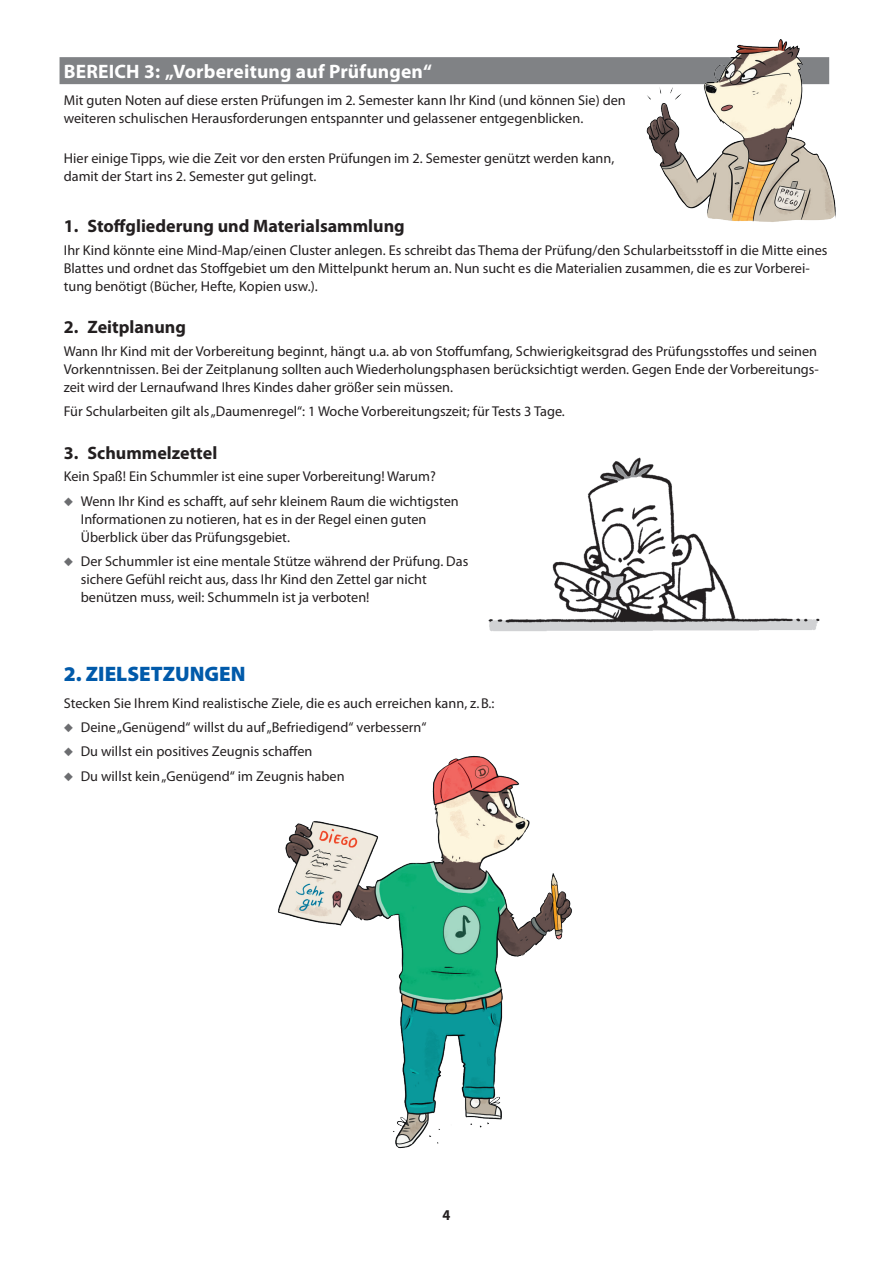
<style>
.page{position:relative;width:893px;height:1263px;background:#fff}
.page>*{position:absolute;margin:0;border:0;box-sizing:border-box;transform-origin:0 0}
.t1{font:900 21px "Myriad Pro";color:#015aaa}
.t2{font:700 19.5px "Myriad Pro";letter-spacing:.01em;color:#fff}
.t3{font:700 18px "Myriad Pro";color:#231f20}
.t4{font:700 15px "Myriad Pro";color:#231f20;scale:.95 1}
.t5{font:14.25px/18px "Myriad Pro";color:#231f20}
.s1{color:#6c6d70}
</style>
<div class="page">
<div style="left:60px;top:57px;width:769px;height:27px;background:#808285"></div>
<img style="left:642px;top:39px;width:194px;height:183px">
<img style="left:278px;top:756px;width:294px;height:393px">
<img style="left:488px;top:457px;width:332px;height:174px">
<h2 class="t2" style="left:64px;top:61px;width:370px">BEREICH 3: „Vorbereitung auf Prüfungen“</h2>
<p class="t5" style="left:64px;top:91px;width:564px">Mit guten Noten auf diese ersten Prüfungen im 2. Semester kann Ihr Kind (und können Sie) den weiteren schulischen Herausforderungen entspannter und gelassener entgegenblicken.</p>
<p class="t5" style="left:64px;top:149px;width:552px">Hier einige Tipps, wie die Zeit vor den ersten Prüfungen im 2. Semester genützt werden kann, damit der Start ins 2. Semester gut gelingt.</p>
<p class="t3" style="left:64px;top:216px;width:342px">1. Stoffgliederung und Materialsammlung</p>
<p class="t5" style="left:64px;top:241px;width:765px">Ihr Kind könnte eine Mind-Map/einen Cluster anlegen. Es schreibt das Thema der Prüfung/den Schularbeitsstoff in die Mitte eines<br>Blattes und ordnet das Stoffgebiet um den Mittelpunkt herum an. Nun sucht es die Materialien zusammen, die es zur Vorberei&shy;tung benötigt (Bücher, Hefte, Kopien usw.).</p>
<p class="t3" style="left:64px;top:317px;width:124px">2. Zeitplanung</p>
<p class="t5" style="left:64px;top:342px;width:757px;text-align:justify">Wann Ihr Kind mit der Vorbereitung beginnt, hängt u.a. ab von Stoffumfang, Schwierigkeitsgrad des Prüfungsstoffes und seinen Vorkenntnissen. Bei der Zeitplanung sollten auch Wiederholungsphasen berücksichtigt werden. Gegen Ende der Vorbereitungs&shy;zeit wird der Lernaufwand Ihres Kindes daher größer sein müssen.</p>
<p class="t5" style="left:64px;top:403px;width:503px">Für Schularbeiten gilt als „Daumenregel“: 1 Woche Vorbereitungszeit; für Tests 3 Tage.</p>
<p class="t3" style="left:64px;top:443px;width:155px">3. Schummelzettel</p>
<p class="t5" style="left:64px;top:468px;width:374px">Kein Spaß! Ein Schummler ist eine super Vorbereitung! Warum?</p>
<p class="t5" style="left:81px;top:492px;width:380px;text-indent:-17px"><span class="s1">◆</span> Wenn Ihr Kind es schafft, auf sehr kleinem Raum die wichtigsten<br>Informationen zu notieren, hat es in der Regel einen guten<br>Überblick über das Prüfungsgebiet.</p>
<p class="t5" style="left:81px;top:552px;width:389px;text-indent:-17px"><span class="s1">◆</span> Der Schummler ist eine mentale Stütze während der Prüfung. Das sichere Gefühl reicht aus, dass Ihr Kind den Zettel gar nicht benützen muss, weil: Schummeln ist ja verboten!</p>
<h1 class="t1" style="left:64px;top:662px;width:183px">2. ZIELSETZUNGEN</h1>
<p class="t5" style="left:64px;top:694px;width:432px">Stecken Sie Ihrem Kind realistische Ziele, die es auch erreichen kann, z.B.:</p>
<p class="t5" style="left:64px;top:718px;width:364px"><span class="s1">◆</span> Deine „Genügend“ willst du auf „Befriedigend“ verbessern“</p>
<p class="t5" style="left:64px;top:743px;width:250px"><span class="s1">◆</span> Du willst ein positives Zeugnis schaffen</p>
<p class="t5" style="left:64px;top:767px;width:282px"><span class="s1">◆</span> Du willst kein „Genügend“ im Zeugnis haben</p>
<p class="t4" style="left:442px;top:1207px;width:10px">4</p>
</div>
